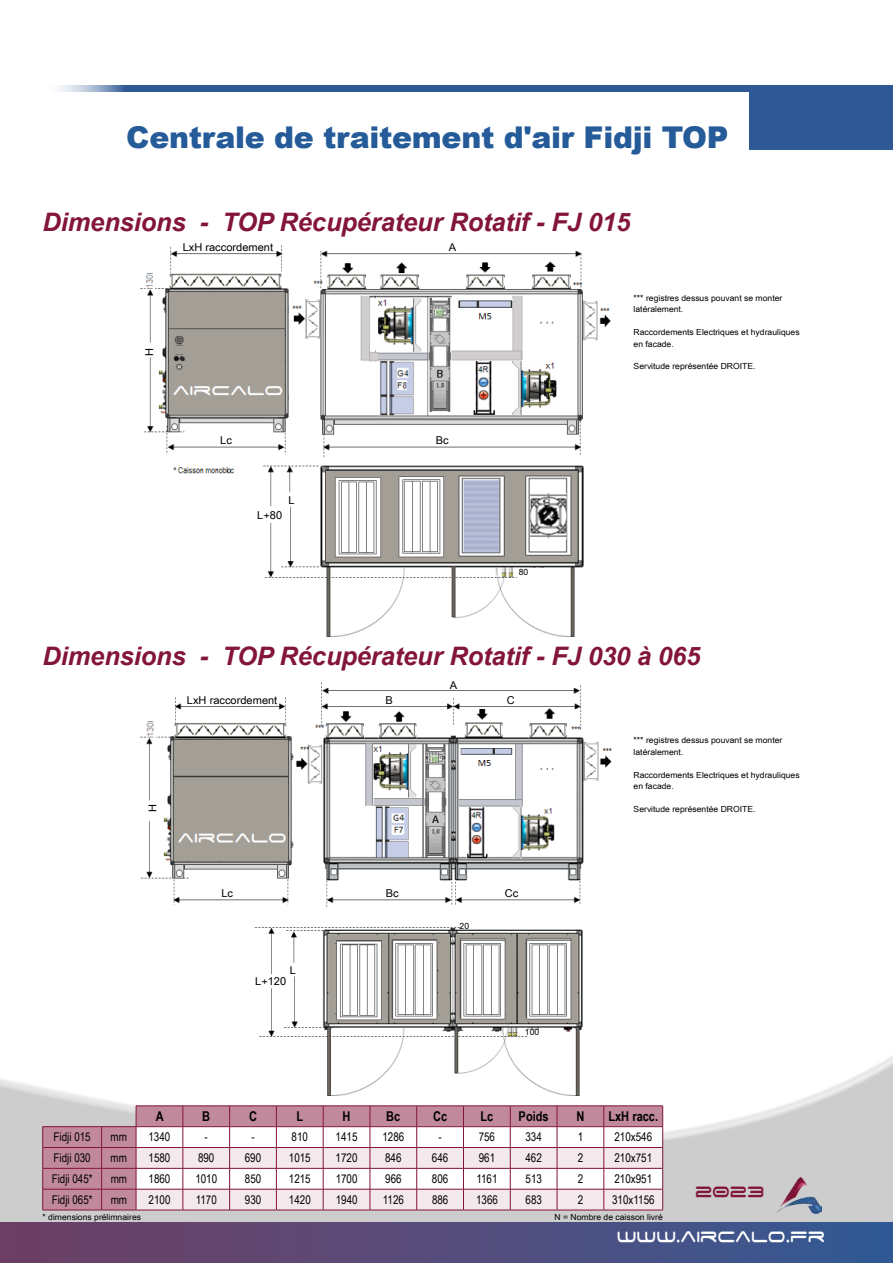
<style>
.page{position:relative;width:893px;height:1263px;background:#fff}
.page>*{position:absolute;margin:0;border:0;box-sizing:border-box;transform-origin:0 0}
.t1{font:900 30px "Arial";letter-spacing:-.01em;color:#245b98}
.t2{font:italic 700 25.5px "Arial";letter-spacing:-.005em;color:#831538}
.t3{font:24.3px "Space Age";color:#fff;scale:.8 1}
.t4{font:24.3px "Space Age";color:#831538;scale:.8 1}
.t5{font:700 13.5px "Arial Narrow";color:#000}
.t6{font:12px "Arial Narrow";color:#000}
.t7{font:10.8px "Arial Narrow";color:#000;scale:1.25 1}
.t8{font:8.4px/11.4px "Arial Narrow";color:#000;scale:1.25 1}
</style>
<div class="page">
<div style="left:0;top:1033px;width:893px;height:230px;background:#000;opacity:.5"></div>
<div style="left:0;top:1222px;width:893px;height:41px;background:linear-gradient(to right,#713f63,#355994)"></div>
<div style="left:40px;top:85px;width:853px;height:6px;background:#2e5994"></div>
<div style="left:749px;top:86px;width:144px;height:64px;background:#2e5994"></div>
<img style="left:776px;top:1177px;width:45px;height:36px">
<img style="left:140px;top:246px;width:471px;height:391px">
<img style="left:140px;top:682px;width:482px;height:413px">
<svg style="left:43px;top:1106px;width:93px;height:104px;background:#c295a4"></svg>
<hr style="left:43px;top:1126px;width:59px;height:1px;background:#831538">
<hr style="left:102px;top:1126px;width:34px;height:1px;background:#831538">
<hr style="left:43px;top:1147px;width:59px;height:1px;background:#831538">
<hr style="left:102px;top:1147px;width:34px;height:1px;background:#831538">
<hr style="left:43px;top:1168px;width:59px;height:1px;background:#831538">
<hr style="left:102px;top:1168px;width:34px;height:1px;background:#831538">
<hr style="left:43px;top:1189px;width:59px;height:1px;background:#831538">
<svg style="left:42px;top:1127px;width:1px;height:83px"></svg>
<hr style="left:102px;top:1189px;width:34px;height:1px;background:#831538">
<svg style="left:101px;top:1127px;width:1px;height:83px"></svg>
<hr style="left:43px;top:1210px;width:59px;height:1px;background:#831538">
<hr style="left:102px;top:1210px;width:34px;height:1px;background:#831538">
<hr style="left:136px;top:1210px;width:47px;height:1px;background:#831538">
<hr style="left:183px;top:1210px;width:47px;height:1px;background:#831538">
<hr style="left:230px;top:1210px;width:46px;height:1px;background:#831538">
<hr style="left:276px;top:1210px;width:47px;height:1px;background:#831538">
<hr style="left:323px;top:1210px;width:47px;height:1px;background:#831538">
<hr style="left:370px;top:1210px;width:47px;height:1px;background:#831538">
<hr style="left:417px;top:1210px;width:46px;height:1px;background:#831538">
<hr style="left:463px;top:1210px;width:47px;height:1px;background:#831538">
<hr style="left:510px;top:1210px;width:47px;height:1px;background:#831538">
<hr style="left:557px;top:1210px;width:47px;height:1px;background:#831538">
<hr style="left:604px;top:1210px;width:59px;height:1px;background:#831538">
<hr style="left:136px;top:1105px;width:47px;height:1px;background:#831538">
<hr style="left:183px;top:1105px;width:47px;height:1px;background:#831538">
<hr style="left:230px;top:1105px;width:46px;height:1px;background:#831538">
<hr style="left:276px;top:1105px;width:47px;height:1px;background:#831538">
<hr style="left:323px;top:1105px;width:47px;height:1px;background:#831538">
<hr style="left:370px;top:1105px;width:47px;height:1px;background:#831538">
<hr style="left:417px;top:1105px;width:46px;height:1px;background:#831538">
<hr style="left:463px;top:1105px;width:47px;height:1px;background:#831538">
<hr style="left:510px;top:1105px;width:47px;height:1px;background:#831538">
<hr style="left:557px;top:1105px;width:47px;height:1px;background:#831538">
<hr style="left:604px;top:1105px;width:59px;height:1px;background:#831538">
<svg style="left:136px;top:1106px;width:527px;height:104px"></svg>
<h1 class="t1" style="left:126px;top:116px;width:604px">Centrale de traitement d'air Fidji TOP</h1>
<h2 class="t2" style="left:43px;top:205px;width:589px">Dimensions - TOP Récupérateur Rotatif - FJ 015</h2>
<p class="t7" style="left:183px;top:240px;width:74px">LxH raccordement</p>
<p class="t7" style="left:449px;top:240px;width:7px">A</p>
<p class="t7" style="left:141px;top:356px;width:8px;rotate:-90deg">H</p>
<p class="t7" style="left:220px;top:432px;width:11px">Lc</p>
<p class="t7" style="left:436px;top:432px;width:12px">Bc</p>
<p class="t7" style="left:289px;top:492px;width:6px">L</p>
<p class="t7" style="left:257px;top:507px;width:21px">L+80</p>
<p class="t8" style="left:519px;top:566px;width:9px">80</p>
<p class="t8" style="left:634px;top:292px;width:121px">*** registres dessus pouvant se monter latéralement.</p>
<p class="t8" style="left:634px;top:326px;width:134px">Raccordements Electriques et hydrauliques en facade.</p>
<p class="t8" style="left:634px;top:360px;width:99px">Servitude représentée DROITE.</p>
<h2 class="t2" style="left:43px;top:639px;width:659px">Dimensions - TOP Récupérateur Rotatif - FJ 030 à 065</h2>
<p class="t7" style="left:450px;top:677px;width:7px">A</p>
<p class="t7" style="left:187px;top:692px;width:74px">LxH raccordement</p>
<p class="t7" style="left:385px;top:692px;width:7px">B</p>
<p class="t7" style="left:507px;top:692px;width:8px">C</p>
<p class="t7" style="left:145px;top:812px;width:8px;rotate:-90deg">H</p>
<p class="t7" style="left:221px;top:885px;width:11px">Lc</p>
<p class="t7" style="left:386px;top:885px;width:12px">Bc</p>
<p class="t7" style="left:505px;top:885px;width:12px">Cc</p>
<p class="t8" style="left:460px;top:920px;width:9px">20</p>
<p class="t7" style="left:290px;top:962px;width:6px">L</p>
<p class="t7" style="left:255px;top:974px;width:26px">L+120</p>
<p class="t8" style="left:525px;top:1026px;width:13px">100</p>
<p class="t8" style="left:634px;top:734px;width:121px">*** registres dessus pouvant se monter latéralement.</p>
<p class="t8" style="left:634px;top:768px;width:134px">Raccordements Electriques et hydrauliques en facade.</p>
<p class="t8" style="left:634px;top:803px;width:99px">Servitude représentée DROITE.</p>
<h3 class="t5" style="left:156px;top:1106px;width:9px">A</h3>
<h3 class="t5" style="left:202px;top:1106px;width:9px">B</h3>
<h3 class="t5" style="left:249px;top:1106px;width:9px">C</h3>
<h3 class="t5" style="left:296px;top:1106px;width:8px">L</h3>
<h3 class="t5" style="left:343px;top:1106px;width:9px">H</h3>
<h3 class="t5" style="left:386px;top:1106px;width:16px">Bc</h3>
<h3 class="t5" style="left:433px;top:1106px;width:16px">Cc</h3>
<h3 class="t5" style="left:480px;top:1106px;width:14px">Lc</h3>
<h3 class="t5" style="left:519px;top:1106px;width:32px">Poids</h3>
<h3 class="t5" style="left:576px;top:1106px;width:9px">N</h3>
<h3 class="t5" style="left:608px;top:1106px;width:51px">LxH racc.</h3>
<h3 class="t6" style="left:54px;top:1128px;width:39px">Fidji 015</h3>
<h3 class="t6" style="left:111px;top:1128px;width:18px">mm</h3>
<h3 class="t6" style="left:149px;top:1128px;width:23px">1340</h3>
<h3 class="t6" style="left:205px;top:1128px;width:5px">-</h3>
<h3 class="t6" style="left:251px;top:1128px;width:5px">-</h3>
<h3 class="t6" style="left:292px;top:1128px;width:18px">810</h3>
<h3 class="t6" style="left:336px;top:1128px;width:23px">1415</h3>
<h3 class="t6" style="left:382px;top:1128px;width:23px">1286</h3>
<h3 class="t6" style="left:438px;top:1128px;width:5px">-</h3>
<h3 class="t6" style="left:479px;top:1128px;width:18px">756</h3>
<h3 class="t6" style="left:525px;top:1128px;width:18px">334</h3>
<h3 class="t6" style="left:578px;top:1128px;width:7px">1</h3>
<h3 class="t6" style="left:614px;top:1128px;width:39px">210x546</h3>
<h3 class="t6" style="left:54px;top:1149px;width:39px">Fidji 030</h3>
<h3 class="t6" style="left:111px;top:1149px;width:18px">mm</h3>
<h3 class="t6" style="left:149px;top:1149px;width:23px">1580</h3>
<h3 class="t6" style="left:198px;top:1149px;width:18px">890</h3>
<h3 class="t6" style="left:245px;top:1149px;width:18px">690</h3>
<h3 class="t6" style="left:289px;top:1149px;width:23px">1015</h3>
<h3 class="t6" style="left:336px;top:1149px;width:23px">1720</h3>
<h3 class="t6" style="left:385px;top:1149px;width:18px">846</h3>
<h3 class="t6" style="left:432px;top:1149px;width:18px">646</h3>
<h3 class="t6" style="left:479px;top:1149px;width:18px">961</h3>
<h3 class="t6" style="left:525px;top:1149px;width:18px">462</h3>
<h3 class="t6" style="left:578px;top:1149px;width:7px">2</h3>
<h3 class="t6" style="left:614px;top:1149px;width:39px">210x751</h3>
<h3 class="t6" style="left:52px;top:1170px;width:43px">Fidji 045*</h3>
<h3 class="t6" style="left:111px;top:1170px;width:18px">mm</h3>
<h3 class="t6" style="left:149px;top:1170px;width:23px">1860</h3>
<h3 class="t6" style="left:195px;top:1170px;width:23px">1010</h3>
<h3 class="t6" style="left:245px;top:1170px;width:18px">850</h3>
<h3 class="t6" style="left:289px;top:1170px;width:23px">1215</h3>
<h3 class="t6" style="left:336px;top:1170px;width:23px">1700</h3>
<h3 class="t6" style="left:385px;top:1170px;width:18px">966</h3>
<h3 class="t6" style="left:432px;top:1170px;width:18px">806</h3>
<h3 class="t6" style="left:476px;top:1170px;width:23px">1161</h3>
<h3 class="t6" style="left:526px;top:1170px;width:18px">513</h3>
<h3 class="t6" style="left:578px;top:1170px;width:7px">2</h3>
<h3 class="t6" style="left:614px;top:1170px;width:39px">210x951</h3>
<h3 class="t6" style="left:52px;top:1191px;width:43px">Fidji 065*</h3>
<h3 class="t6" style="left:111px;top:1191px;width:18px">mm</h3>
<h3 class="t6" style="left:149px;top:1191px;width:23px">2100</h3>
<h3 class="t6" style="left:196px;top:1191px;width:23px">1170</h3>
<h3 class="t6" style="left:245px;top:1191px;width:18px">930</h3>
<h3 class="t6" style="left:289px;top:1191px;width:23px">1420</h3>
<h3 class="t6" style="left:336px;top:1191px;width:23px">1940</h3>
<h3 class="t6" style="left:383px;top:1191px;width:23px">1126</h3>
<h3 class="t6" style="left:432px;top:1191px;width:18px">886</h3>
<h3 class="t6" style="left:476px;top:1191px;width:23px">1366</h3>
<h3 class="t6" style="left:526px;top:1191px;width:18px">683</h3>
<h3 class="t6" style="left:578px;top:1191px;width:7px">2</h3>
<h3 class="t6" style="left:612px;top:1191px;width:44px">310x1156</h3>
<h3 class="t4" style="left:695px;top:1181px;width:88px">2023</h3>
<h3 class="t3" style="left:617px;top:1226px;width:262px">www.aircalo.fr</h3>
<p class="t8" style="left:43px;top:1210px;width:80px">* dimensions prélimnaires</p>
<p class="t8" style="left:554px;top:1210px;width:88px">N = Nombre de caisson livré</p>
</div>
